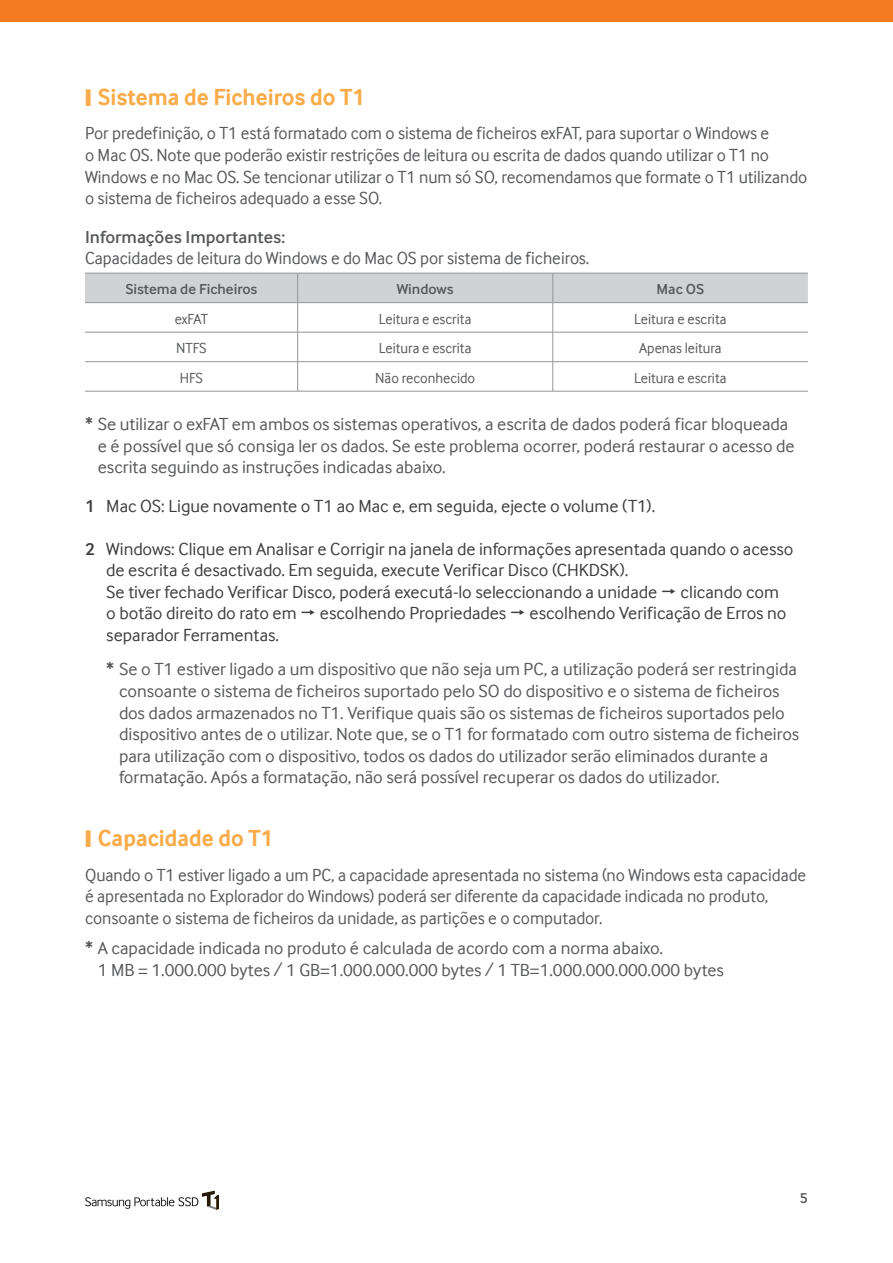
<style>
.page{position:relative;width:893px;height:1263px;background:#fff}
.page>*{position:absolute;margin:0;border:0;box-sizing:border-box;transform-origin:0 0}
.t1{font:700 24px "Samsung Inter Face";color:#faab4a;scale:.95 1}
.t2{font:18px/21.6px "Samsung Inter Face";color:#57585a}
.t3{font:18px/21.6px "Samsung Inter Face";color:#57585a;scale:.95 1}
.t4{font:18px/21.6px "Samsung Inter Face";color:#3e3e3f}
.t5{font:500 18px "Samsung Inter Face";color:#57585a}
.t6{font:15px "Samsung Inter Face";color:#57585a;scale:.95 1}
.t7{font:500 15px "Samsung Inter Face";color:#57585a}
.s1{font-weight:500}
.s2{color:#3e3e3f}
</style>
<div class="page">
<div style="left:0;top:0;width:893px;height:21px;background:#f47b21"></div>
<svg style="left:85px;top:1191px;width:134px;height:19px"></svg>
<svg style="left:85px;top:273px;width:723px;height:118px"></svg>
<hr style="left:85px;top:391px;width:213px;height:1px;background:#939598">
<hr style="left:298px;top:391px;width:255px;height:1px;background:#939598">
<hr style="left:553px;top:391px;width:255px;height:1px;background:#939598">
<h1 class="t1" style="left:85px;top:83px;width:296px">❙ Sistema de Ficheiros do T1</h1>
<p class="t3" style="left:85px;top:123px;width:762px">Por predefinição, o T1 está formatado com o sistema de ficheiros exFAT, para suportar o Windows e<br>o Mac OS. Note que poderão existir restrições de leitura ou escrita de dados quando utilizar o T1 no Windows e no Mac OS. Se tencionar utilizar o T1 num só SO, recomendamos que formate o T1 utilizando o sistema de ficheiros adequado a esse SO.</p>
<p class="t5" style="left:85px;top:227px;width:202px">Informações Importantes:</p>
<p class="t3" style="left:85px;top:248px;width:532px">Capacidades de leitura do Windows e do Mac OS por sistema de ficheiros.</p>
<p class="t7" style="left:125px;top:281px;width:134px">Sistema de Ficheiros</p>
<p class="t7" style="left:397px;top:281px;width:58px">Windows</p>
<p class="t7" style="left:657px;top:281px;width:49px">Mac OS</p>
<p class="t6" style="left:175px;top:310px;width:37px">exFAT</p>
<p class="t6" style="left:379px;top:310px;width:99px">Leitura e escrita</p>
<p class="t6" style="left:634px;top:310px;width:99px">Leitura e escrita</p>
<p class="t6" style="left:176px;top:340px;width:34px">NTFS</p>
<p class="t6" style="left:379px;top:340px;width:99px">Leitura e escrita</p>
<p class="t6" style="left:639px;top:340px;width:88px">Apenas leitura</p>
<p class="t6" style="left:180px;top:369px;width:26px">HFS</p>
<p class="t6" style="left:375px;top:369px;width:107px">Não reconhecido</p>
<p class="t6" style="left:634px;top:369px;width:99px">Leitura e escrita</p>
<p class="t2" style="left:98px;top:413px;width:698px;text-indent:-13px"><span class="s1">*</span> Se utilizar o exFAT em ambos os sistemas operativos, a escrita de dados poderá ficar bloqueada e é possível que só consiga ler os dados. Se este problema ocorrer, poderá restaurar o acesso de escrita seguindo as instruções indicadas abaixo.</p>
<p class="t4" style="left:85px;top:495px;width:572px"><span class="s1">1</span> Mac OS: Ligue novamente o T1 ao Mac e, em seguida, ejecte o volume (T1).</p>
<p class="t4" style="left:106px;top:538px;width:689px;text-indent:-21px"><span class="s1">2</span> Windows: Clique em Analisar e Corrigir na janela de informações apresentada quando o acesso de escrita é desactivado. Em seguida, execute Verificar Disco (CHKDSK).<br>Se tiver fechado Verificar Disco, poderá executá-lo seleccionando a unidade</p>
<p class="t4" style="left:680px;top:581px;width:100px">clicando com</p>
<p class="t4" style="left:106px;top:603px;width:192px">o botão direito do rato em</p>
<p class="t4" style="left:320px;top:603px;width:188px">escolhendo Propriedades</p>
<p class="t4" style="left:530px;top:603px;width:259px">escolhendo Verificação de Erros no</p>
<p class="t2" style="left:106px;top:618px;width:692px;line-height:34.3px"><span class="s2">separador Ferramentas.<br></span><span class="s1">*</span> Se o T1 estiver ligado a um dispositivo que não seja um PC, a utilização poderá ser restringida</p>
<p class="t2" style="left:119px;top:680px;width:682px">consoante o sistema de ficheiros suportado pelo SO do dispositivo e o sistema de ficheiros dos dados armazenados no T1. Verifique quais são os sistemas de ficheiros suportados pelo dispositivo antes de o utilizar. Note que, se o T1 for formatado com outro sistema de ficheiros para utilização com o dispositivo, todos os dados do utilizador serão eliminados durante a formatação. Após a formatação, não será possível recuperar os dados do utilizador.</p>
<h1 class="t1" style="left:85px;top:824px;width:199px">❙ Capacidade do T1</h1>
<p class="t3" style="left:85px;top:864px;width:760px">Quando o T1 estiver ligado a um PC, a capacidade apresentada no sistema (no Windows esta capacidade é apresentada no Explorador do Windows) poderá ser diferente da capacidade indicada no produto, consoante o sistema de ficheiros da unidade, as partições e o computador.</p>
<p class="t2" style="left:98px;top:937px;width:628px;text-indent:-13px"><span class="s1">*</span> A capacidade indicada no produto é calculada de acordo com a norma abaixo.<br>1 MB = 1.000.000 bytes / 1 GB=1.000.000.000 bytes / 1 TB=1.000.000.000.000 bytes</p>
<p class="t7" style="left:800px;top:1189px;width:10px">5</p>
</div>
